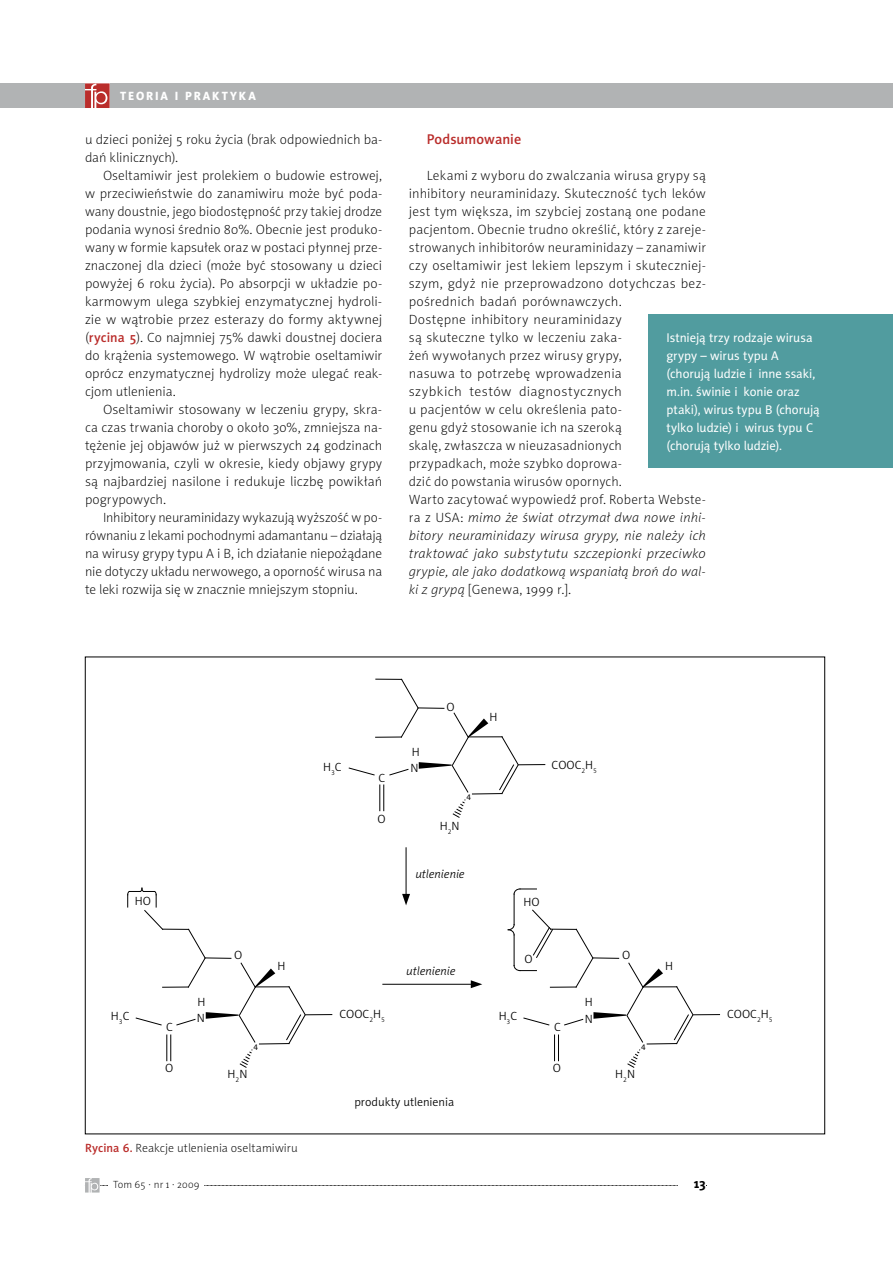
<style>
.page{position:relative;width:893px;height:1263px;background:#fff}
.page>*{position:absolute;margin:0;border:0;box-sizing:border-box;transform-origin:0 0}
.t1{font:14.25px "Naomi Sans EFN Medium";color:#ba2d2b}
.t2{font:13.5px/18px "Naomi Sans EFN Thin";letter-spacing:.015em;color:#000;text-align:justify}
.t3{font:700 13.5px "Naomi Sans EFN";color:#000}
.t4{font:12.75px/18px "Naomi Sans EFN";letter-spacing:-.005em;color:#fff}
.t5{font:12px "Naomi Sans EFN Light";color:#000}
.t6{font:12px "Naomi Sans EFN Thin";letter-spacing:.01em;color:#000}
.t7{font:italic 12px "Naomi Sans EFN Light";color:#000}
.t8{font:12px "Naomi Sans EFN Heavy";letter-spacing:.155em;color:#fff}
.t9{font:10.5px "Naomi Sans EFN Thin";letter-spacing:.01em;color:#000}
.t10{font:8.4px "Naomi Sans EFN";color:#000}
.s1{font-family:"Naomi Sans EFN Medium";color:#ba2d2b}
.s2{font-style:italic}
</style>
<div class="page">
<div style="left:0;top:83px;width:893px;height:25px;background:#b1b3b4"></div>
<svg style="left:85px;top:83px;width:25px;height:25px"></svg>
<svg style="left:85px;top:1178px;width:622px;height:14px"></svg>
<hr style="left:468px;top:736px;width:34px;height:1px;background:#000">
<hr style="left:472px;top:793px;width:30px;height:1px;background:#000">
<svg style="left:499px;top:736px;width:46px;height:58px"></svg>
<svg style="left:348px;top:678px;width:140px;height:140px"></svg>
<hr style="left:255px;top:986px;width:34px;height:1px;background:#000">
<hr style="left:259px;top:1043px;width:30px;height:1px;background:#000">
<svg style="left:286px;top:986px;width:46px;height:58px"></svg>
<hr style="left:643px;top:986px;width:34px;height:1px;background:#000">
<hr style="left:647px;top:1043px;width:30px;height:1px;background:#000">
<svg style="left:673px;top:986px;width:46px;height:58px"></svg>
<hr style="left:406px;top:847px;width:1px;height:53px;background:#000">
<svg style="left:402px;top:894px;width:8px;height:11px"></svg>
<hr style="left:382px;top:984px;width:95px;height:1px;background:#000">
<svg style="left:471px;top:980px;width:11px;height:8px"></svg>
<svg style="left:127px;top:887px;width:148px;height:181px"></svg>
<hr style="left:514px;top:894px;width:1px;height:31px;background:#000">
<svg style="left:507px;top:909px;width:156px;height:159px"></svg>
<svg style="left:513px;top:888px;width:23px;height:7px"></svg>
<div style="left:648px;top:315px;width:245px;height:153px;background:#519c9f"></div>
<p class="t8" style="left:120px;top:89px;width:137px">TEORIA I PRAKTYKA</p>
<p class="t2" style="left:85px;top:131px;width:299px">u dzieci poniżej 5 roku życia (brak odpowiednich ba&shy;dań klinicznych).</p>
<p class="t2" style="left:85px;top:167px;width:299px;text-indent:18px">Oseltamiwir jest prolekiem o budowie estrowej, w przeciwieństwie do zanamiwiru może być poda&shy;wany doustnie, jego biodostępność przy takiej drodze podania wynosi średnio 80%. Obecnie jest produko&shy;wany w formie kapsułek oraz w postaci płynnej prze&shy;znaczonej dla dzieci (może być stosowany u dzieci powyżej 6 roku życia). Po absorpcji w układzie po&shy;karmowym ulega szybkiej enzymatycznej hydroli&shy;zie w wątrobie przez esterazy do formy aktywnej (<span class="s1">rycina 5</span>). Co najmniej 75% dawki doustnej dociera do krążenia systemowego. W wątrobie oseltamiwir oprócz enzymatycznej hydrolizy może ulegać reak&shy;cjom utlenienia.</p>
<p class="t2" style="left:85px;top:401px;width:299px;text-indent:18px">Oseltamiwir stosowany w leczeniu grypy, skra&shy;ca czas trwania choroby o około 30%, zmniejsza na&shy;tężenie jej objawów już w pierwszych 24 godzinach przyjmowania, czyli w okresie, kiedy objawy grypy są najbardziej nasilone i redukuje liczbę powikłań pogrypowych.</p>
<p class="t2" style="left:85px;top:509px;width:299px;text-indent:18px">Inhibitory neuraminidazy wykazują wyższość w po&shy;równaniu z lekami pochodnymi adamantanu – działają na wirusy grypy typu A i B, ich działanie niepożądane nie dotyczy układu nerwowego, a oporność wirusa na te leki rozwija się w znacznie mniejszym stopniu.</p>
<p class="t1" style="left:427px;top:131px;width:96px">Podsumowanie</p>
<p class="t2" style="left:409px;top:167px;width:299px;text-align:left;text-indent:18px">Lekami z wyboru do zwalczania wirusa grypy są inhibitory neuraminidazy. Skuteczność tych leków jest tym większa, im szybciej zostaną one podane pacjentom. Obecnie trudno określić, który z zareje&shy;strowanych inhibitorów neuraminidazy – zanamiwir czy oseltamiwir jest lekiem lepszym i skuteczniej&shy;szym, gdyż nie przeprowadzono dotychczas bez&shy;pośrednich badań porównawczych.<br>Dostępne inhibitory neuraminidazy<br>są skuteczne tylko w leczeniu zaka-<br>żeń wywołanych przez wirusy grypy,<br>nasuwa to potrzebę wprowadzenia<br>szybkich testów diagnostycznych<br>u pacjentów w celu określenia pato-<br>genu gdyż stosowanie ich na szeroką<br>skalę, zwłaszcza w nieuzasadnionych<br>przypadkach, może szybko doprowa-<br>dzić do powstania wirusów opornych.<br>Warto zacytować wypowiedź prof. Roberta Webste&shy;ra z USA: <span class="s2">mimo że świat otrzymał dwa nowe inhi&shy;bitory neuraminidazy wirusa grypy, nie należy ich traktować jako substytutu szczepionki przeciwko grypie, ale jako dodatkową wspaniałą broń do wal&shy;ki z grypą</span> [Genewa, 1999 r.].</p>
<p class="t4" style="left:666px;top:329px;width:155px">Istnieją trzy rodzaje wirusa grypy – wirus typu A (chorują ludzie i inne ssaki, m.in. świnie i konie oraz ptaki), wirus typu B (chorują tylko ludzie) i wirus typu C (chorują tylko ludzie).</p>
<p class="t5" style="left:323px;top:760px;width:20px">H<sub>3</sub>C</p>
<p class="t5" style="left:378px;top:771px;width:8px">C</p>
<p class="t5" style="left:377px;top:812px;width:10px">O</p>
<p class="t5" style="left:412px;top:745px;width:9px">H</p>
<p class="t5" style="left:410px;top:761px;width:10px">N</p>
<p class="t5" style="left:446px;top:700px;width:10px">O</p>
<p class="t10" style="left:466px;top:792px;width:6px">4</p>
<p class="t5" style="left:440px;top:819px;width:21px">H<sub>2</sub>N</p>
<p class="t7" style="left:415px;top:867px;width:51px">utlenienie</p>
<p class="t5" style="left:490px;top:710px;width:9px">H</p>
<p class="t5" style="left:552px;top:758px;width:47px">COOC<sub>2</sub>H<sub>5</sub></p>
<p class="t5" style="left:135px;top:894px;width:18px">HO</p>
<p class="t5" style="left:523px;top:895px;width:18px">HO</p>
<p class="t5" style="left:234px;top:949px;width:10px">O</p>
<p class="t5" style="left:277px;top:959px;width:9px">H</p>
<p class="t7" style="left:406px;top:964px;width:51px">utlenienie</p>
<p class="t5" style="left:524px;top:952px;width:10px">O</p>
<p class="t5" style="left:622px;top:949px;width:10px">O</p>
<p class="t5" style="left:665px;top:959px;width:9px">H</p>
<p class="t5" style="left:197px;top:995px;width:9px">H</p>
<p class="t5" style="left:585px;top:996px;width:9px">H</p>
<p class="t5" style="left:111px;top:1009px;width:20px">H<sub>3</sub>C</p>
<p class="t5" style="left:166px;top:1020px;width:8px">C</p>
<p class="t5" style="left:165px;top:1061px;width:10px">O</p>
<p class="t5" style="left:197px;top:1011px;width:10px">N</p>
<p class="t10" style="left:253px;top:1042px;width:6px">4</p>
<p class="t5" style="left:228px;top:1067px;width:21px">H<sub>2</sub>N</p>
<p class="t5" style="left:339px;top:1007px;width:47px">COOC<sub>2</sub>H<sub>5</sub></p>
<p class="t5" style="left:499px;top:1009px;width:20px">H<sub>3</sub>C</p>
<p class="t5" style="left:554px;top:1020px;width:8px">C</p>
<p class="t5" style="left:553px;top:1061px;width:10px">O</p>
<p class="t5" style="left:585px;top:1012px;width:10px">N</p>
<p class="t10" style="left:641px;top:1042px;width:6px">4</p>
<p class="t5" style="left:615px;top:1067px;width:21px">H<sub>2</sub>N</p>
<p class="t5" style="left:354px;top:1095px;width:101px">produkty utlenienia</p>
<p class="t6" style="left:85px;top:1141px;width:214px"><span class="s1">Rycina 6.</span> Reakcje utlenienia oseltamiwiru</p>
<p class="t9" style="left:113px;top:1179px;width:88px">Tom 65 · nr 1 · 2009</p>
<p class="t3" style="left:694px;top:1176px;width:13px">13</p>
<p class="t5" style="left:727px;top:1007px;width:47px">COOC<sub>2</sub>H<sub>5</sub></p>
</div>
